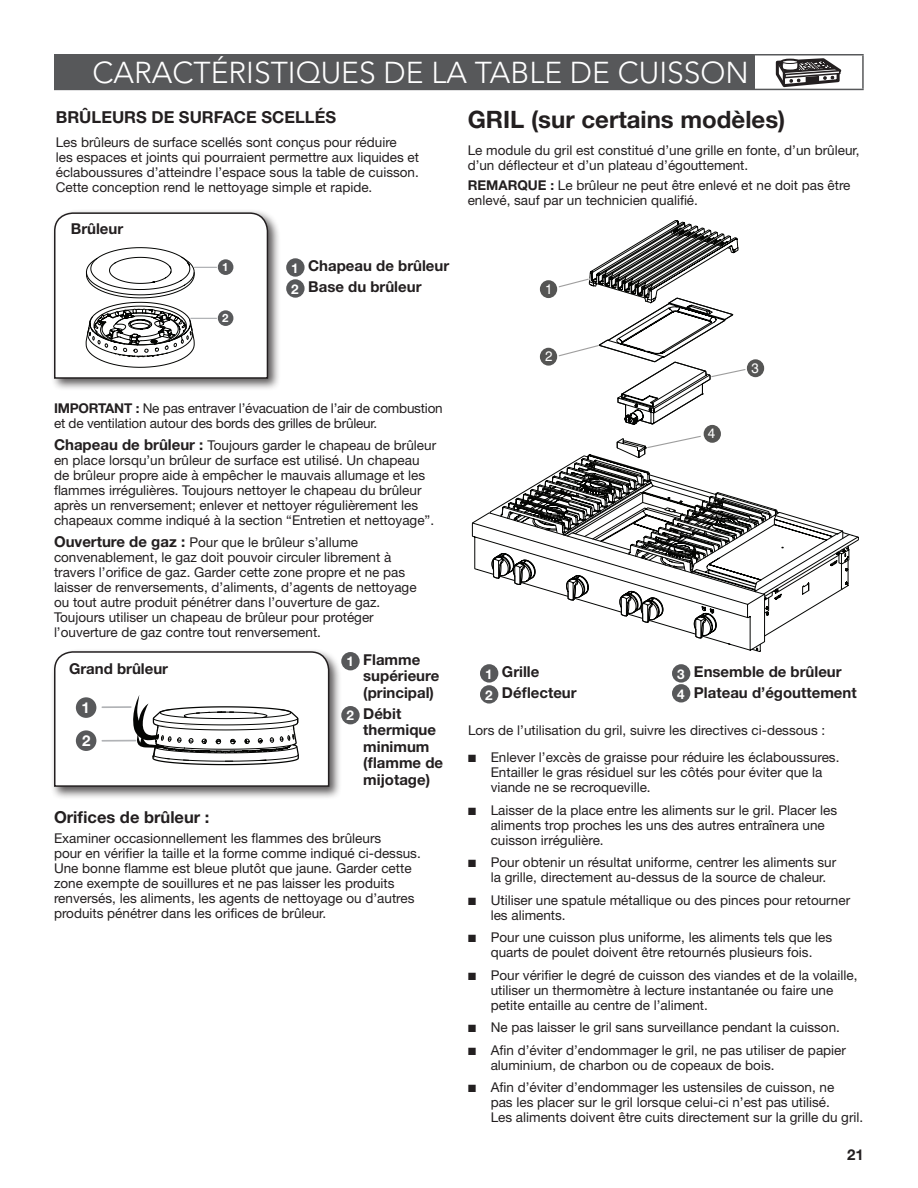
<style>
.page{position:relative;width:918px;height:1188px;background:#fff}
.page>*{position:absolute;margin:0;border:0;box-sizing:border-box;transform-origin:0 0}
.Heading_1_Right{font:300 30px "Avenir LT Std";color:#fff}
.Heading_2_New{font:700 24px "Helvetica Neue LT Std";color:#231f20}
._2_Body{font:700 16.5px "Helvetica Neue LT Std";color:#231f20}
.Heading_3{font:700 16.5px "Helvetica Neue LT Std";color:#231f20}
.t1{font:700 15.15px "Helvetica Neue";color:#fff}
.t2{font:700 15px "Helvetica Neue";color:#231f20}
.t3{font:700 15px/16.5px "Helvetica Neue LT Std";color:#231f20}
.t4{font:13.95px "Helvetica";color:#fff}
.Body{font:13.5px/15px "Helvetica Neue LT Std";color:#231f20}
.Whirlpool_Body_Copy{font:13.5px "Helvetica Neue LT Std";color:#231f20}
.t5{font:700 13.5px "Helvetica Neue";color:#fff}
.t6{font:700 11.55px "Helvetica Neue";color:#fff}
.s1{font-weight:700}
.s2{font-weight:700;font-size:15px}
</style>
<div class="page">
<div style="left:55px;top:55px;width:700px;height:34px;background:#57585a"></div>
<hr style="left:54px;top:54px;width:701px;height:2px;background:#57585a">
<hr style="left:54px;top:55px;width:2px;height:34px;background:#57585a">
<hr style="left:755px;top:54px;width:109px;height:2px;background:#57585a">
<hr style="left:862px;top:55px;width:2px;height:34px;background:#57585a">
<hr style="left:54px;top:89px;width:701px;height:1px;background:#57585a">
<hr style="left:755px;top:89px;width:109px;height:1px;background:#57585a">
<svg style="left:775px;top:58px;width:67px;height:30px"></svg>
<div style="left:51px;top:209px;width:230px;height:183px;background:#231f20;opacity:.75"></div>
<svg style="left:53px;top:212px;width:216px;height:168px"></svg>
<div style="left:286px;top:258px;width:19px;height:19px;background:#57585a;border-radius:50%"></div>
<div style="left:286px;top:279px;width:19px;height:19px;background:#57585a;border-radius:50%"></div>
<div style="left:51px;top:648px;width:291px;height:151px;background:#231f20;opacity:.75"></div>
<svg style="left:53px;top:650px;width:277px;height:138px"></svg>
<div style="left:341px;top:652px;width:19px;height:18px;background:#57585a;border-radius:50%"></div>
<div style="left:341px;top:706px;width:19px;height:18px;background:#57585a;border-radius:50%"></div>
<div style="left:540px;top:280px;width:17px;height:18px;background:#555554;border-radius:50%"></div>
<div style="left:540px;top:348px;width:17px;height:18px;background:#555554;border-radius:50%"></div>
<div style="left:704px;top:425px;width:17px;height:18px;background:#555554;border-radius:50%"></div>
<svg style="left:556px;top:220px;width:193px;height:205px"></svg>
<div style="left:747px;top:359px;width:17px;height:18px;background:#555554;border-radius:50%"></div>
<svg style="left:472px;top:435px;width:387px;height:217px"></svg>
<div style="left:480px;top:664px;width:18px;height:19px;background:#57585a;border-radius:50%"></div>
<div style="left:480px;top:685px;width:18px;height:19px;background:#57585a;border-radius:50%"></div>
<div style="left:672px;top:664px;width:18px;height:19px;background:#57585a;border-radius:50%"></div>
<div style="left:672px;top:684px;width:18px;height:19px;background:#57585a;border-radius:50%"></div>
<h1 class="Heading_1_Right" style="left:92px;top:55px;width:658px">CARACTÉRISTIQUES DE LA TABLE DE CUISSON</h1>
<p class="_2_Body" style="left:56px;top:107px;width:282px">BRÛLEURS DE SURFACE SCELLÉS</p>
<p class="Body" style="left:56px;top:135px;width:365px">Les brûleurs de surface scellés sont conçus pour réduire<br>les espaces et joints qui pourraient permettre aux liquides et éclaboussures d’atteindre l’espace sous la table de cuisson.<br>Cette conception rend le nettoyage simple et rapide.</p>
<p class="t2" style="left:71px;top:219px;width:54px">Brûleur</p>
<p class="Heading_2_New" style="left:468px;top:105px;width:319px">GRIL (sur certains modèles)</p>
<p class="Body" style="left:468px;top:143px;width:393px">Le module du gril est constitué d’une grille en fonte, d’un brûleur, d’un déflecteur et d’un plateau d’égouttement.</p>
<p class="Body" style="left:468px;top:177px;width:384px"><span class="s1">REMARQUE :</span> Le brûleur ne peut être enlevé et ne doit pas être enlevé, sauf par un technicien qualifié.</p>
<p class="t6" style="left:222px;top:260px;width:8px">1</p>
<p class="t5" style="left:291px;top:260px;width:9px">1</p>
<p class="t2" style="left:308px;top:257px;width:143px">Chapeau de brûleur</p>
<p class="t5" style="left:291px;top:281px;width:9px">2</p>
<p class="t2" style="left:308px;top:278px;width:115px">Base du brûleur</p>
<p class="t6" style="left:222px;top:311px;width:8px">2</p>
<p class="Body" style="left:54px;top:401px;width:390px"><span class="s1">IMPORTANT :</span> Ne pas entraver l’évacuation de l’air de combustion et de ventilation autour des bords des grilles de brûleur.</p>
<p class="Body" style="left:54px;top:437px;width:384px"><span class="s2">Chapeau de brûleur :</span> Toujours garder le chapeau de brûleur en place lorsqu’un brûleur de surface est utilisé. Un chapeau de brûleur propre aide à empêcher le mauvais allumage et les flammes irrégulières. Toujours nettoyer le chapeau du brûleur après un renversement; enlever et nettoyer régulièrement les chapeaux comme indiqué à la section “Entretien et nettoyage”.</p>
<p class="Body" style="left:54px;top:534px;width:364px"><span class="s2">Ouverture de gaz :</span> Pour que le brûleur s’allume convenablement, le gaz doit pouvoir circuler librement à travers l’orifice de gaz. Garder cette zone propre et ne pas laisser de renversements, d’aliments, d’agents de nettoyage ou tout autre produit pénétrer dans l’ouverture de gaz.<br>Toujours utiliser un chapeau de brûleur pour protéger l’ouverture de gaz contre tout renversement.</p>
<p class="t2" style="left:69px;top:659px;width:101px">Grand brûleur</p>
<p class="t1" style="left:82px;top:698px;width:10px">1</p>
<p class="t1" style="left:82px;top:731px;width:10px">2</p>
<p class="t5" style="left:346px;top:653px;width:9px">1</p>
<p class="t3" style="left:363px;top:651px;width:78px">Flamme supérieure (principal)</p>
<p class="t5" style="left:346px;top:707px;width:9px">2</p>
<p class="t3" style="left:363px;top:705px;width:81px">Débit thermique minimum (flamme de mijotage)</p>
<p class="Heading_3" style="left:54px;top:807px;width:157px">Orifices de brûleur :</p>
<p class="Body" style="left:54px;top:830px;width:368px">Examiner occasionnellement les flammes des brûleurs<br>pour en vérifier la taille et la forme comme indiqué ci-dessus.<br>Une bonne flamme est bleue plutôt que jaune. Garder cette zone exempte de souillures et ne pas laisser les produits renversés, les aliments, les agents de nettoyage ou d’autres produits pénétrer dans les orifices de brûleur.</p>
<p class="t4" style="left:545px;top:280px;width:9px">1</p>
<p class="t4" style="left:545px;top:348px;width:9px">2</p>
<p class="t4" style="left:708px;top:425px;width:9px">4</p>
<p class="t4" style="left:752px;top:359px;width:9px">3</p>
<p class="t5" style="left:485px;top:665px;width:9px">1</p>
<p class="t2" style="left:502px;top:662px;width:39px">Grille</p>
<p class="t5" style="left:485px;top:686px;width:9px">2</p>
<p class="t2" style="left:502px;top:683px;width:76px">Déflecteur</p>
<p class="t5" style="left:677px;top:665px;width:9px">3</p>
<p class="t2" style="left:694px;top:662px;width:149px">Ensemble de brûleur</p>
<p class="t5" style="left:677px;top:685px;width:9px">4</p>
<p class="t2" style="left:694px;top:683px;width:164px">Plateau d’égouttement</p>
<p class="Whirlpool_Body_Copy" style="left:468px;top:722px;width:359px">Lors de l’utilisation du gril, suivre les directives ci-dessous :</p>
<p class="Body" style="left:491px;top:750px;width:350px;text-indent:-23px">■ Enlever l’excès de graisse pour réduire les éclaboussures.<br>Entailler le gras résiduel sur les côtés pour éviter que la viande ne se recroqueville.</p>
<p class="Body" style="left:491px;top:802px;width:348px;text-indent:-23px">■ Laisser de la place entre les aliments sur le gril. Placer les aliments trop proches les uns des autres entraînera une cuisson irrégulière.</p>
<p class="Body" style="left:491px;top:855px;width:347px;text-indent:-23px">■ Pour obtenir un résultat uniforme, centrer les aliments sur la grille, directement au-dessus de la source de chaleur.</p>
<p class="Body" style="left:491px;top:892px;width:361px;text-indent:-23px">■ Utiliser une spatule métallique ou des pinces pour retourner les aliments.</p>
<p class="Body" style="left:468px;top:930px;width:366px;text-align:center">■ Pour une cuisson plus uniforme, les aliments tels que les quarts de poulet doivent être retournés plusieurs fois.</p>
<p class="Body" style="left:491px;top:967px;width:368px;text-indent:-23px">■ Pour vérifier le degré de cuisson des viandes et de la volaille, utiliser un thermomètre à lecture instantanée ou faire une petite entaille au centre de l’aliment.</p>
<p class="Body" style="left:468px;top:1020px;width:373px">■ Ne pas laisser le gril sans surveillance pendant la cuisson.</p>
<p class="Body" style="left:491px;top:1042px;width:357px;text-indent:-23px">■ Afin d’éviter d’endommager le gril, ne pas utiliser de papier aluminium, de charbon ou de copeaux de bois.</p>
<p class="Body" style="left:491px;top:1080px;width:374px;text-indent:-23px">■ Afin d’éviter d’endommager les ustensiles de cuisson, ne<br>pas les placer sur le gril lorsque celui-ci n’est pas utilisé.<br>Les aliments doivent être cuits directement sur la grille du gril.</p>
<p class="t3" style="left:847px;top:1146px;width:18px">21</p>
</div>
